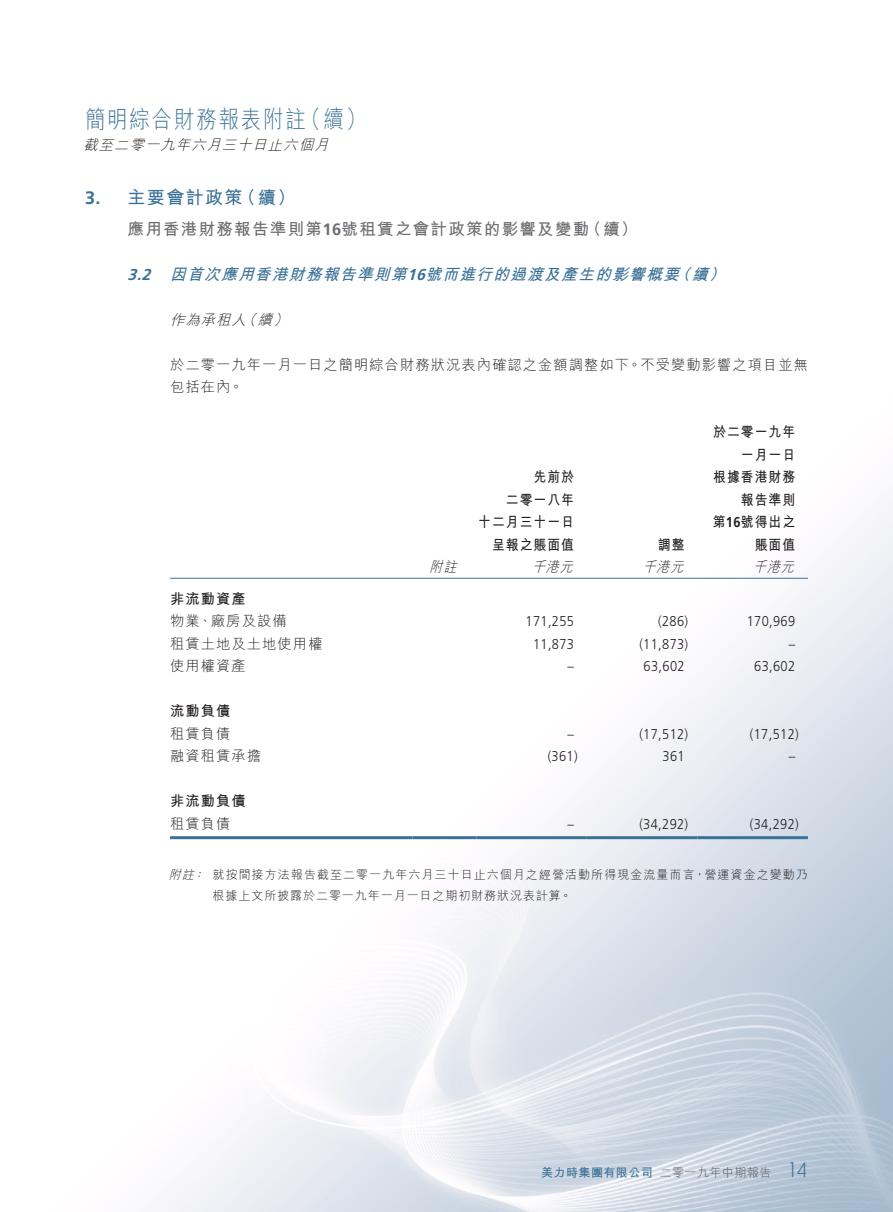
<style>
.page{position:relative;width:893px;height:1212px;background:#fff}
.page>*{position:absolute;margin:0;border:0;box-sizing:border-box;transform-origin:0 0}
.Heading_1{font:300 24px "M Hei HK";letter-spacing:.08em;color:#3a7297;scale:.86 1}
.t1{font:100 20.25px "Hermes";color:#3a7297}
.Heading_2{font:700 18px "M Hei HK";letter-spacing:.08em;color:#3a7297}
.Heading_2-2{font:700 18px "Frutiger LT Std";color:#3a7297}
.Heading_3{font:700 16.5px "M Hei HK";letter-spacing:.08em;color:#6c6d70}
.Heading_4{font:italic 700 15.75px "M Hei HK";color:#3a7297}
.Heading_4-2{font:italic 700 15.75px "Frutiger LT Std";color:#3a7297}
.Body_Text{font:300 14.25px "Frutiger LT Std";letter-spacing:.03em;color:#231f20;scale:.9 1}
.Body_Text-2{font:300 14.25px/22.5px "M Hei HK";letter-spacing:.075em;color:#231f20}
.Body_Text-3{font:700 14.25px "M Hei HK";letter-spacing:.08em;color:#231f20;scale:.9 1}
.Body_Text-4{font:italic 300 14.25px "M Hei HK";color:#231f20}
.Body_Text-5{font:700 14.25px "M Hei HK";letter-spacing:.08em;color:#231f20}
.Body_Text-6{font:italic 300 14.25px "M Hei HK";color:#231f20;scale:.9 1}
.Heading_5{font:italic 300 14.25px "M Hei HK";color:#231f20}
.Notes{font:300 12px "M Hei HK";letter-spacing:.09em;color:#231f20}
.t2{font:300 12px "M Hei HK";letter-spacing:.04em;color:#57585a}
.t3{font:700 12px "M Hei HK";letter-spacing:.04em;color:#3a7297}
.Notes-2{font:italic 300 12px "M Hei HK";color:#231f20}
.s1{font-family:"Frutiger LT Std"}
.s2{font-style:italic}
</style>
<div class="page">
<hr style="left:170px;top:578px;width:242px;height:1px;background:#3a7297">
<hr style="left:412px;top:578px;width:64px;height:1px;background:#3a7297">
<hr style="left:476px;top:578px;width:111px;height:1px;background:#3a7297">
<hr style="left:587px;top:578px;width:110px;height:1px;background:#3a7297">
<hr style="left:697px;top:578px;width:111px;height:1px;background:#3a7297">
<hr style="left:170px;top:836px;width:242px;height:3px;background:#3a7297">
<hr style="left:412px;top:836px;width:64px;height:3px;background:#3a7297">
<hr style="left:476px;top:836px;width:111px;height:3px;background:#3a7297">
<hr style="left:587px;top:836px;width:110px;height:3px;background:#3a7297">
<hr style="left:697px;top:836px;width:111px;height:3px;background:#3a7297">
<p class="Heading_1" style="left:300px;top:107px;width:78px">（續(</p>
<p class="Heading_1" style="left:85px;top:107px;width:258px">簡明綜合財務報表附註</p>
<p class="Body_Text-4" style="left:84px;top:138px;width:250px">截至二零一九年六月三十日止六個月</p>
<p class="Heading_2" style="left:238px;top:184px;width:59px">（續(</p>
<p class="Heading_2" style="left:128px;top:184px;width:117px">主要會計政策</p>
<p class="Heading_2-2" style="left:85px;top:187px;width:17px">3.</p>
<p class="Heading_3" style="left:128px;top:217px;width:463px">應用香港財務報告準則第<span class="s1">16</span>號租賃之會計政策的影響及變動</p>
<p class="Heading_3" style="left:585px;top:217px;width:54px">（續(</p>
<p class="Heading_4-2" style="left:128px;top:265px;width:29px">3.2</p>
<p class="Heading_4" style="left:170px;top:263px;width:243px">因首次應用香港財務報告準則第</p>
<p class="Heading_4" style="left:425px;top:263px;width:260px">號而進行的過渡及產生的影響概要</p>
<p class="Heading_4" style="left:674px;top:263px;width:23px">（</p>
<p class="Heading_4" style="left:709px;top:263px;width:23px">(</p>
<p class="Heading_4" style="left:692px;top:263px;width:23px">續</p>
<p class="Heading_4-2" style="left:407px;top:265px;width:24px">16</p>
<p class="Heading_5" style="left:242px;top:312px;width:36px">（續</p>
<p class="Heading_5" style="left:273px;top:312px;width:20px">(</p>
<p class="Heading_5" style="left:170px;top:312px;width:81px">作為承租人</p>
<p class="Body_Text-2" style="left:170px;top:353px;width:639px">於二零一九年一月一日之簡明綜合財務狀況表內確認之金額調整如下。不受變動影響之項目並無包括在內。</p>
<p class="Body_Text-6" style="left:430px;top:560px;width:35px">附註</p>
<p class="Body_Text-3" style="left:534px;top:467px;width:46px">先前於</p>
<p class="Body_Text-3" style="left:506px;top:489px;width:77px">二零一八年</p>
<p class="Body_Text-3" style="left:478px;top:512px;width:108px">十二月三十一日</p>
<p class="Body_Text-3" style="left:492px;top:534px;width:93px">呈報之賬面值</p>
<p class="Body_Text-6" style="left:532px;top:560px;width:51px">千港元</p>
<p class="Body_Text-3" style="left:658px;top:534px;width:31px">調整</p>
<p class="Body_Text-6" style="left:643px;top:560px;width:51px">千港元</p>
<p class="Body_Text-3" style="left:713px;top:422px;width:93px">於二零一九年</p>
<p class="Body_Text-3" style="left:741px;top:444px;width:62px">一月一日</p>
<p class="Body_Text-3" style="left:713px;top:467px;width:93px">根據香港財務</p>
<p class="Body_Text-3" style="left:741px;top:489px;width:62px">報告準則</p>
<p class="Body_Text-3" style="left:713px;top:512px;width:93px">第<span class="s1">16</span>號得出之</p>
<p class="Body_Text-3" style="left:755px;top:534px;width:46px">賬面值</p>
<p class="Body_Text-6" style="left:753px;top:560px;width:51px">千港元</p>
<p class="Body_Text-5" style="left:170px;top:588px;width:77px">非流動資產</p>
<p class="Body_Text-2" style="left:170px;top:610px;width:118px">物業、廠房及設備</p>
<p class="Body_Text" style="left:526px;top:613px;width:55px">171,255</p>
<p class="Body_Text" style="left:658px;top:613px;width:35px">)286(</p>
<p class="Body_Text" style="left:747px;top:613px;width:55px">170,969</p>
<p class="Body_Text-2" style="left:170px;top:632px;width:154px">租賃土地及土地使用權</p>
<p class="Body_Text" style="left:533px;top:636px;width:47px">11,873</p>
<p class="Body_Text" style="left:639px;top:636px;width:56px">)11,873(</p>
<p class="Body_Text" style="left:789px;top:636px;width:9px">–</p>
<p class="Body_Text-2" style="left:170px;top:655px;width:77px">使用權資產</p>
<p class="Body_Text-5" style="left:170px;top:701px;width:62px">流動負債</p>
<p class="Body_Text" style="left:568px;top:658px;width:9px">–</p>
<p class="Body_Text" style="left:644px;top:658px;width:47px">63,602</p>
<p class="Body_Text" style="left:754px;top:658px;width:47px">63,602</p>
<p class="Body_Text-2" style="left:170px;top:722px;width:62px">租賃負債</p>
<p class="Body_Text" style="left:568px;top:726px;width:9px">–</p>
<p class="Body_Text" style="left:639px;top:726px;width:56px">)17,512(</p>
<p class="Body_Text" style="left:750px;top:726px;width:56px">)17,512(</p>
<p class="Body_Text-2" style="left:170px;top:745px;width:93px">融資租賃承擔</p>
<p class="Body_Text-5" style="left:170px;top:791px;width:77px">非流動負債</p>
<p class="Body_Text" style="left:548px;top:748px;width:35px">)361(</p>
<p class="Body_Text" style="left:662px;top:748px;width:26px">361</p>
<p class="Body_Text" style="left:789px;top:748px;width:9px">–</p>
<p class="Body_Text-2" style="left:170px;top:812px;width:62px">租賃負債</p>
<p class="Notes" style="left:193px;top:868px;width:617px"><span class="s2">：</span>就按間接方法報告截至二零一九年六月三十日止六個月之經營活動所得現金流量而言，營運資金之變動乃</p>
<p class="Body_Text" style="left:639px;top:816px;width:56px">)34,292(</p>
<p class="Body_Text" style="left:750px;top:816px;width:56px">)34,292(</p>
<p class="Body_Text" style="left:568px;top:816px;width:9px">–</p>
<p class="Notes-2" style="left:169px;top:868px;width:30px">附註</p>
<p class="Notes" style="left:213px;top:889px;width:361px">根據上文所披露於二零一九年一月一日之期初財務狀況表計算。</p>
<p class="t3" style="left:541px;top:1164px;width:113px">美力時集團有限公司</p>
<p class="t2" style="left:660px;top:1166px;width:113px">二零一九年中期報告</p>
<h2 class="t1" style="left:789px;top:1157px;width:20px">14</h2>
</div>
